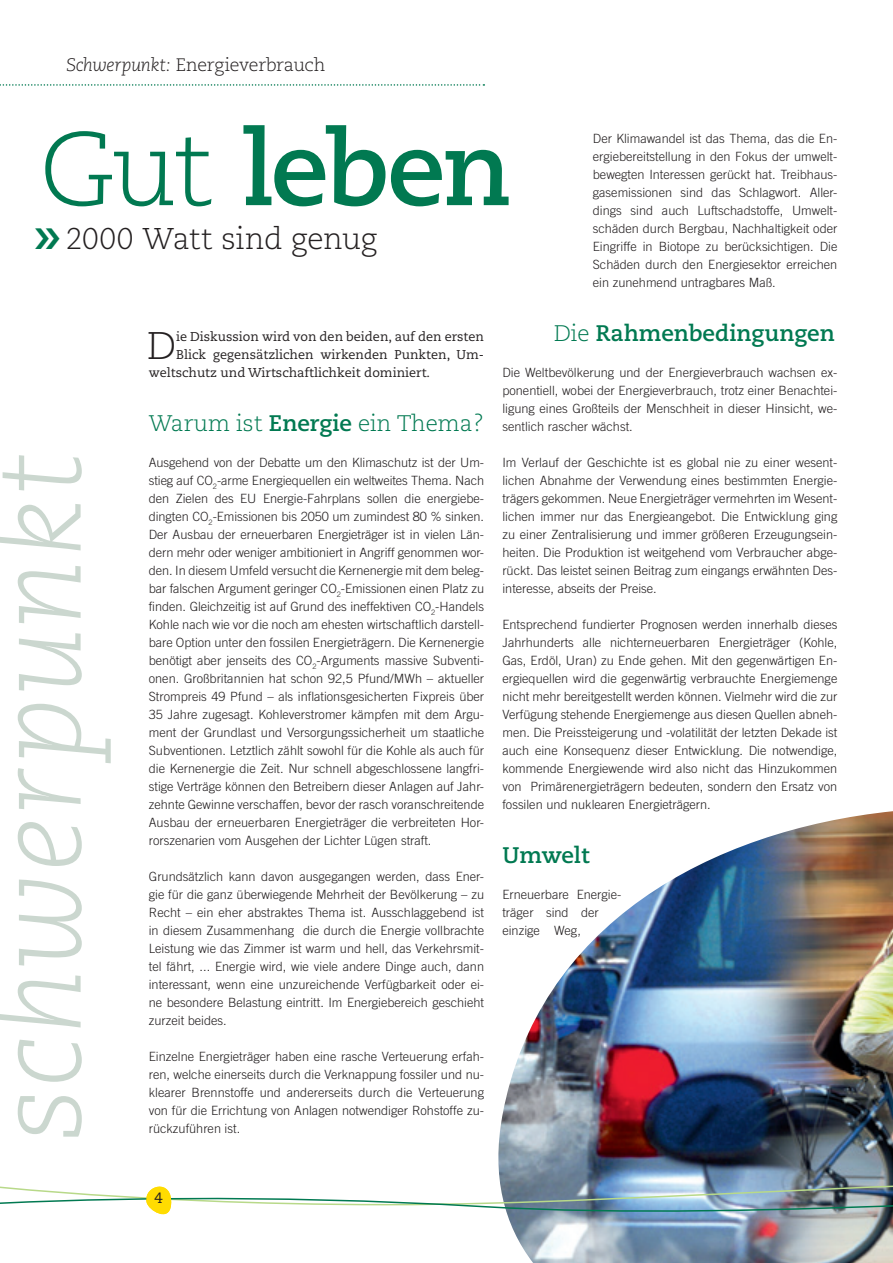
<style>
.page{position:relative;width:893px;height:1263px;background:#fff}
.page>*{position:absolute;margin:0;border:0;box-sizing:border-box;transform-origin:0 0}
.t1{font:italic 300 120px "Caecilia LT Std";letter-spacing:.005em;color:#cbd7cf}
.t2{font:700 103.95px "Caecilia LT Std";letter-spacing:-.03em;color:#017951}
.t3{font:300 38.4px "Caecilia LT Std";color:#231f20}
.t4{font:300 30px "Caecilia LT Std";letter-spacing:-.015em;color:#231f20}
.t5{font:700 22.5px "Caecilia LT Std";color:#017951}
.t6{font:300 22.5px "Caecilia LT Std";color:#017951}
.t7{font:300 18px "Caecilia LT Std";letter-spacing:-.02em;color:#231f20}
.t8{font:15px "Caecilia LT Std";color:#231f20}
.t9{font:300 12.75px/18px "Trade Gothic";color:#231f20;text-align:justify}
.t10{font:12.75px "Caecilia LT Std";color:#231f20}
.s1{font-style:italic}
.s2{font-weight:300}
.s3{font-weight:700}
</style>
<div class="page">
<img style="left:498px;top:811px;width:395px;height:452px">
<svg style="left:0;top:84px;width:484px;height:2px"></svg>
<img style="left:0;top:1168px;width:893px;height:57px">
<h3 class="t7" style="left:66px;top:55px;width:261px"><span class="s1">Schwerpunkt:</span> Energieverbrauch</h3>
<h2 class="t2" style="left:40px;top:108px;width:473px"><span class="s2">Gut</span> leben</h2>
<h3 class="t4" style="left:66px;top:222px;width:312px">2000 Watt sind genug</h3>
<p class="t9" style="left:593px;top:129px;width:246px">Der Klimawandel ist das Thema, das die En&shy;ergiebereitstellung in den Fokus der umwelt&shy;bewegten Interessen gerückt hat. Treibhaus&shy;gasemissionen sind das Schlagwort. Aller&shy;dings sind auch Luftschadstoffe, Umwelt&shy;schäden durch Bergbau, Nachhaltigkeit oder Eingriffe in Biotope zu berücksichtigen. Die Schäden durch den Energiesektor erreichen ein zunehmend untragbares Maß.</p>
<h3 class="t5" style="left:554px;top:319px;width:282px"><span class="s2">Die</span> Rahmenbedingungen</h3>
<p class="t9" style="left:502px;top:363px;width:336px">Die Weltbevölkerung und der Energieverbrauch wachsen ex&shy;ponentiell, wobei der Energieverbrauch, trotz einer Benachtei&shy;ligung eines Großteils der Menschheit in dieser Hinsicht, we&shy;sentlich rascher wächst.</p>
<p class="t9" style="left:502px;top:453px;width:336px">Im Verlauf der Geschichte ist es global nie zu einer wesent&shy;lichen Abnahme der Verwendung eines bestimmten Energie&shy;trägers gekommen. Neue Energieträger vermehrten im Wesent&shy;lichen immer nur das Energieangebot. Die Entwicklung ging zu einer Zentralisierung und immer größeren Erzeugungsein&shy;heiten. Die Produktion ist weitgehend vom Verbraucher abge&shy;rückt. Das leistet seinen Beitrag zum eingangs erwähnten Des&shy;interesse, abseits der Preise.</p>
<p class="t9" style="left:502px;top:615px;width:336px">Entsprechend fundierter Prognosen werden innerhalb dieses Jahrhunderts alle nichterneuerbaren Energieträger (Kohle, Gas, Erdöl, Uran) zu Ende gehen. Mit den gegenwärtigen En&shy;ergiequellen wird die gegenwärtig verbrauchte Energiemenge nicht mehr bereitgestellt werden können. Vielmehr wird die zur Verfügung stehende Energiemenge aus diesen Quellen abneh&shy;men. Die Preissteigerung und -volatilität der letzten Dekade ist auch eine Konsequenz dieser Entwicklung. Die notwendige, kommende Energiewende wird also nicht das Hinzukommen von Primärenergieträgern bedeuten, sondern den Ersatz von fossilen und nuklearen Energieträgern.</p>
<h3 class="t5" style="left:502px;top:841px;width:88px">Umwelt</h3>
<p class="t9" style="left:502px;top:885px;width:120px;text-align:left">Erneuerbare Energie&shy;träger sind der einzige Weg,</p>
<h3 class="t3" style="left:147px;top:324px;width:27px">D</h3>
<p class="t10" style="left:176px;top:329px;width:310px">ie Diskussion wird von den beiden, auf den ersten</p>
<p class="t10" style="left:176px;top:347px;width:309px">Blick gegensätzlichen wirkenden Punkten, Um-</p>
<p class="t10" style="left:149px;top:365px;width:283px">weltschutz und Wirtschaftlichkeit dominiert.</p>
<h3 class="t6" style="left:149px;top:410px;width:337px">Warum ist <span class="s3">Energie</span> ein Thema?</h3>
<p class="t9" style="left:149px;top:453px;width:337px">Ausgehend von der Debatte um den Klimaschutz ist der Um&shy;stieg auf CO<sub>2</sub>-arme Energiequellen ein weltweites Thema. Nach den Zielen des EU Energie-Fahrplans sollen die energiebe&shy;dingten CO<sub>2</sub>-Emissionen bis 2050 um zumindest 80 % sinken.<br>Der Ausbau der erneuerbaren Energieträger ist in vielen Län&shy;dern mehr oder weniger ambitioniert in Angriff genommen wor&shy;den. In diesem Umfeld versucht die Kernenergie mit dem beleg&shy;bar falschen Argument geringer CO<sub>2</sub>-Emissionen einen Platz zu finden. Gleichzeitig ist auf Grund des ineffektiven CO<sub>2</sub>-Handels Kohle nach wie vor die noch am ehesten wirtschaftlich darstell&shy;bare Option unter den fossilen Energieträgern. Die Kernenergie benötigt aber jenseits des CO<sub>2</sub>-Arguments massive Subventi&shy;onen. Großbritannien hat schon 92,5 Pfund/MWh – aktueller Strompreis 49 Pfund – als inflationsgesicherten Fixpreis über 35 Jahre zugesagt. Kohleverstromer kämpfen mit dem Argu&shy;ment der Grundlast und Versorgungssicherheit um staatliche Subventionen. Letztlich zählt sowohl für die Kohle als auch für die Kernenergie die Zeit. Nur schnell abgeschlossene langfri&shy;stige Verträge können den Betreibern dieser Anlagen auf Jahr&shy;zehnte Gewinne verschaffen, bevor der rasch voranschreitende Ausbau der erneuerbaren Energieträger die verbreiteten Hor&shy;rorszenarien vom Ausgehen der Lichter Lügen straft.</p>
<p class="t9" style="left:149px;top:867px;width:337px">Grundsätzlich kann davon ausgegangen werden, dass Ener&shy;gie für die ganz überwiegende Mehrheit der Bevölkerung – zu Recht – ein eher abstraktes Thema ist. Ausschlaggebend ist in diesem Zusammenhang die durch die Energie vollbrachte Leistung wie das Zimmer ist warm und hell, das Verkehrsmit&shy;tel fährt, ... Energie wird, wie viele andere Dinge auch, dann interessant, wenn eine unzureichende Verfügbarkeit oder ei&shy;ne besondere Belastung eintritt. Im Energiebereich geschieht zurzeit beides.</p>
<p class="t9" style="left:149px;top:1047px;width:337px">Einzelne Energieträger haben eine rasche Verteuerung erfah&shy;ren, welche einerseits durch die Verknappung fossiler und nu&shy;klearer Brennstoffe und andererseits durch die Verteuerung von für die Errichtung von Anlagen notwendiger Rohstoffe zu&shy;rückzuführen ist.</p>
<h1 class="t1" style="left:-28px;top:1141px;width:689px;rotate:-90deg">schwerpunkt</h1>
<p class="t8" style="left:154px;top:1189px;width:10px">4</p>
</div>
